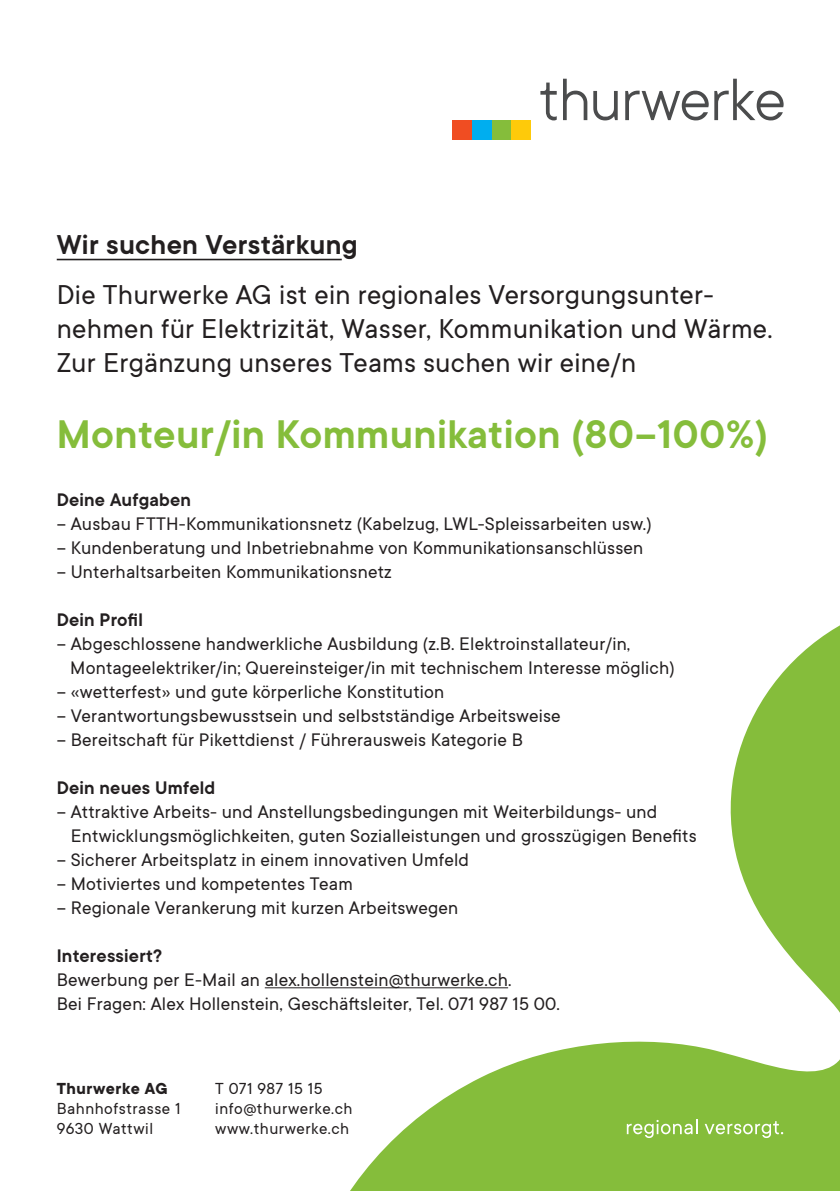
<style>
.page{position:relative;width:840px;height:1191px;background:#fff}
.page>*{position:absolute;margin:0;border:0;box-sizing:border-box;transform-origin:0 0}
.t1{font:600 44px "TT Commons";letter-spacing:.01em;color:#85bd3b}
.t2{font:30px/34px "TT Commons";letter-spacing:.01em;color:#231f20}
.t3{font:600 30px "TT Commons";letter-spacing:.01em;color:#231f20}
.t4{font:20px/24px "TT Commons";letter-spacing:.01em;color:#231f20}
.t5{font:600 20px "TT Commons";letter-spacing:.01em;color:#231f20}
.t6{font:17.6px "TT Commons";letter-spacing:.03em;color:#231f20}
.t7{font:700 17.6px "TT Commons";letter-spacing:.03em;color:#231f20}
</style>
<div class="page">
<svg style="left:264px;top:626px;width:575px;height:565px"></svg>
<hr style="left:57px;top:259px;width:284px;height:1px;background:#231f20">
<hr style="left:264px;top:987px;width:244px;height:1px;background:#231f20">
<svg style="left:626px;top:1119px;width:71px;height:19px"></svg>
<svg style="left:704px;top:1121px;width:78px;height:17px"></svg>
<div style="left:491px;top:120px;width:20px;height:20px;background:#85bd3b"></div>
<div style="left:511px;top:120px;width:20px;height:20px;background:#feca0a"></div>
<div style="left:452px;top:120px;width:19px;height:20px;background:#f04d22"></div>
<div style="left:471px;top:120px;width:20px;height:20px;background:#00aeef"></div>
<svg style="left:540px;top:83px;width:16px;height:37px"></svg>
<svg style="left:563px;top:79px;width:24px;height:41px"></svg>
<svg style="left:593px;top:91px;width:24px;height:29px"></svg>
<svg style="left:625px;top:90px;width:83px;height:30px"></svg>
<svg style="left:714px;top:79px;width:69px;height:41px"></svg>
<p class="t3" style="left:57px;top:228px;width:302px">Wir suchen Verstärkung</p>
<p class="t2" style="left:57px;top:278px;width:717px">Die Thurwerke AG ist ein regionales Versorgungsunter&shy;nehmen für Elektrizität, Wasser, Kommunikation und Wärme.<br>Zur Ergänzung unseres Teams suchen wir eine/n</p>
<p class="t1" style="left:57px;top:410px;width:712px">Monteur/in Kommunikation (80–100%)</p>
<p class="t5" style="left:57px;top:488px;width:136px">Deine Aufgaben</p>
<p class="t4" style="left:57px;top:511px;width:596px">– Ausbau FTTH-Kommunikationsnetz (Kabelzug, LWL-Spleissarbeiten usw.)</p>
<p class="t4" style="left:57px;top:535px;width:587px">– Kundenberatung und Inbetriebnahme von Kommunikationsanschlüssen</p>
<p class="t4" style="left:57px;top:559px;width:336px">– Unterhaltsarbeiten Kommunikationsnetz</p>
<p class="t5" style="left:57px;top:608px;width:87px">Dein Profil</p>
<p class="t4" style="left:57px;top:631px;width:575px">– Abgeschlossene handwerkliche Ausbildung (z.B. Elektroinstallateur/in,</p>
<p class="t4" style="left:70px;top:655px;width:605px">Montageelektriker/in; Quereinsteiger/in mit technischem Interesse möglich)</p>
<p class="t4" style="left:57px;top:679px;width:389px">– «wetterfest» und gute körperliche Konstitution</p>
<p class="t4" style="left:57px;top:703px;width:505px">– Verantwortungsbewusstsein und selbstständige Arbeitsweise</p>
<p class="t4" style="left:57px;top:727px;width:467px">– Bereitschaft für Pikettdienst / Führerausweis Kategorie B</p>
<p class="t5" style="left:57px;top:776px;width:160px">Dein neues Umfeld</p>
<p class="t4" style="left:71px;top:799px;width:627px;text-indent:-14px">– Attraktive Arbeits- und Anstellungsbedingungen mit Weiterbildungs- und<br>Entwicklungsmöglichkeiten, guten Sozialleistungen und grosszügigen Benefits</p>
<p class="t4" style="left:57px;top:847px;width:413px">– Sicherer Arbeitsplatz in einem innovativen Umfeld</p>
<p class="t4" style="left:57px;top:871px;width:297px">– Motiviertes und kompetentes Team</p>
<p class="t4" style="left:57px;top:895px;width:403px">– Regionale Verankerung mit kurzen Arbeitswegen</p>
<p class="t5" style="left:57px;top:944px;width:107px">Interessiert?</p>
<p class="t4" style="left:57px;top:967px;width:456px">Bewerbung per E-Mail an alex.hollenstein@thurwerke.ch.</p>
<p class="t4" style="left:57px;top:991px;width:504px">Bei Fragen: Alex Hollenstein, Geschäftsleiter, Tel. 071 987 15 00.</p>
<p class="t7" style="left:57px;top:1079px;width:112px">Thurwerke AG</p>
<p class="t6" style="left:57px;top:1099px;width:125px">Bahnhofstrasse 1</p>
<p class="t6" style="left:57px;top:1119px;width:98px">9630 Wattwil</p>
<p class="t6" style="left:215px;top:1079px;width:109px">T 071 987 15 15</p>
<p class="t6" style="left:215px;top:1099px;width:139px">info@thurwerke.ch</p>
<p class="t6" style="left:215px;top:1119px;width:135px">www.thurwerke.ch</p>
</div>
